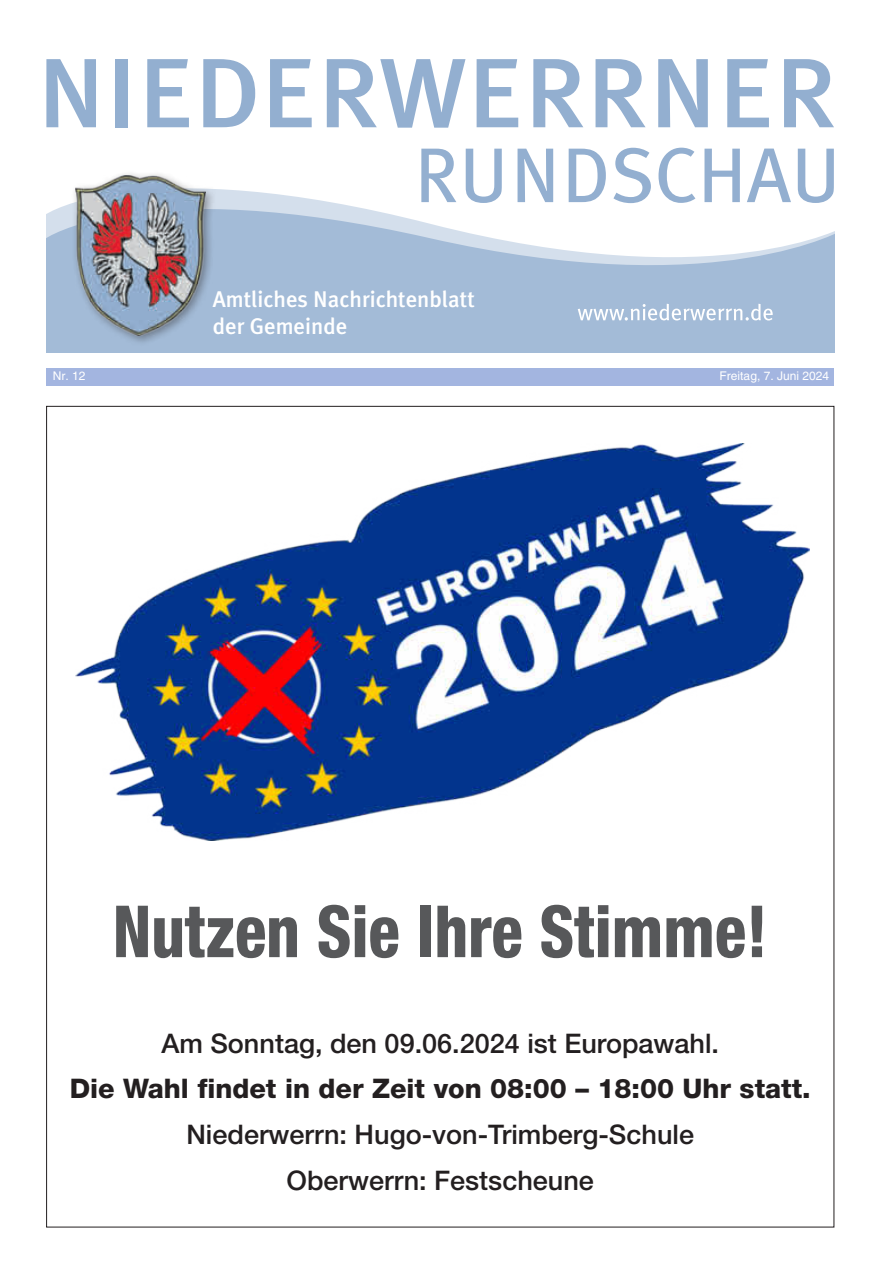
<style>
.page{position:relative;width:881px;height:1263px;background:#fff}
.page>*{position:absolute;margin:0;border:0;box-sizing:border-box;transform-origin:0 0}
.t1{font:500 98.4px "Meta Plus";letter-spacing:.005em;color:#93afd0;scale:1.07 1}
.t2{font:77.55px "Meta Plus";color:#93afd0}
.t3{font:800 condensed 72px "Helvetica Neue LT";color:#57585a;scale:.9 1}
.t4{font:500 27px/45.6px "Helvetica Neue LT";color:#231f20;text-align:center}
.t5{font:800 27px "Helvetica Neue LT";color:#231f20}
.t6{font:500 22.65px/27.2px "Meta Plus";color:#fff}
.t7{font:12px "Helvetica LT";color:#fff}
</style>
<div class="page">
<div style="left:47px;top:369px;width:786px;height:17px;background:#a3b5e0"></div>
<svg style="left:47px;top:189px;width:786px;height:164px;fill:#a3bbd7"></svg>
<div style="left:71px;top:170px;width:145px;height:176px;background:#231f20;opacity:.44"></div>
<img style="left:76px;top:175px;width:129px;height:160px">
<svg style="left:577px;top:304px;width:195px;height:17px"></svg>
<img style="left:75px;top:444px;width:734px;height:396px">
<h1 class="t1" style="left:37px;top:36px;width:749px">NiederwerrNer</h1>
<h2 class="t2" style="left:414px;top:130px;width:427px">RUNDSCHAU</h2>
<p class="t6" style="left:213px;top:285px;width:263px">Amtliches Nachrichtenblatt der Gemeinde</p>
<p class="t7" style="left:53px;top:369px;width:34px">Nr. 12</p>
<p class="t7" style="left:719px;top:369px;width:111px">Freitag, 7. Juni 2024</p>
<h3 class="t3" style="left:113px;top:887px;width:728px">Nutzen Sie Ihre Stimme!</h3>
<p class="t4" style="left:161px;top:1020px;width:559px">Am Sonntag, den 09.06.2024 ist Europawahl.</p>
<p class="t5" style="left:70px;top:1072px;width:742px">Die Wahl findet in der Zeit von 08:00 – 18:00 Uhr statt.</p>
<p class="t4" style="left:186px;top:1111px;width:509px">Niederwerrn: Hugo-von-Trimberg-Schule<br>Oberwerrn: Festscheune</p>
</div>
